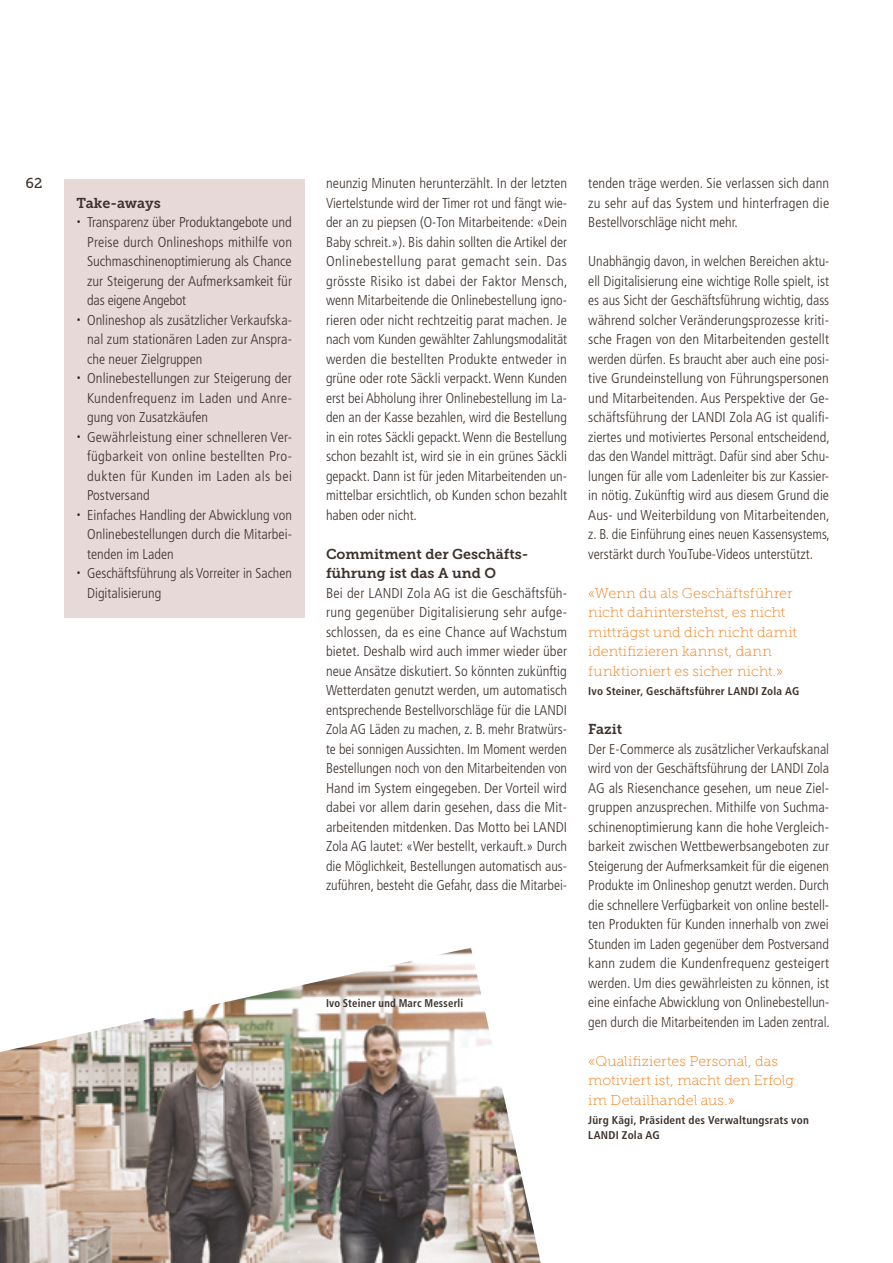
<style>
.page{position:relative;width:893px;height:1263px;background:#fff}
.page>*{position:absolute;margin:0;border:0;box-sizing:border-box;transform-origin:0 0}
.t1{font:300 condensed 14.25px/19.5px "Frutiger";color:#3c322d;text-align:justify}
.t2{font:14.25px/19.5px "Museo Slab 100";letter-spacing:.01em;color:#ef7d14}
.t3{font:14.25px/19.5px "Museo Slab 700";color:#3c322d}
.t4{font:14.25px "Museo Slab 500";color:#3c322d}
.t5{font:700 condensed 11.25px/14.7px "Frutiger";letter-spacing:.02em;color:#3c322d}
.t6{font:700 condensed 11.25px "Frutiger";letter-spacing:.02em;color:#3c322d;scale:.95 1}
</style>
<div class="page">
<div style="left:64px;top:179px;width:241px;height:438px;background:#e7d9d7"></div>
<img style="left:0;top:948px;width:541px;height:315px">
<p class="t4" style="left:26px;top:175px;width:18px">62</p>
<p class="t3" style="left:77px;top:193px;width:86px">Take-aways</p>
<p class="t1" style="left:87px;top:213px;width:206px;text-align:left">Transparenz über Produktangebote und<br>Preise durch Onlineshops mithilfe von<br>Suchmaschinenoptimierung als Chance zur Steigerung der Aufmerksamkeit für das eigene Angebot<br>Onlineshop als zusätzlicher Verkaufska&shy;nal zum stationären Laden zur Anspra&shy;che neuer Zielgruppen<br>Onlinebestellungen zur Steigerung der<br>Kundenfrequenz im Laden und Anre&shy;gung von Zusatzkäufen<br>Gewährleistung einer schnelleren Ver&shy;fügbarkeit von online bestellten Pro&shy;dukten für Kunden im Laden als bei<br>Postversand<br>Einfaches Handling der Abwicklung von<br>Onlinebestellungen durch die Mitarbei&shy;tenden im Laden<br>Geschäftsführung als Vorreiter in Sachen<br>Digitalisierung</p>
<p class="t1" style="left:326px;top:174px;width:243px">neunzig Minuten herunterzählt. In der letzten Viertelstunde wird der Timer rot und fängt wie&shy;der an zu piepsen (O-Ton Mitarbeitende: «Dein Baby schreit.»). Bis dahin sollten die Artikel der Onlinebestellung parat gemacht sein. Das grösste Risiko ist dabei der Faktor Mensch, wenn Mitarbeitende die Onlinebestellung igno&shy;rieren oder nicht rechtzeitig parat machen. Je nach vom Kunden gewählter Zahlungsmodalität werden die bestellten Produkte entweder in grüne oder rote Säckli verpackt. Wenn Kunden erst bei Abholung ihrer Onlinebestellung im La&shy;den an der Kasse bezahlen, wird die Bestellung in ein rotes Säckli gepackt. Wenn die Bestellung schon bezahlt ist, wird sie in ein grünes Säckli gepackt. Dann ist für jeden Mitarbeitenden un&shy;mittelbar ersichtlich, ob Kunden schon bezahlt haben oder nicht.</p>
<p class="t3" style="left:326px;top:544px;width:204px">Commitment der Geschäfts&shy;führung ist das A und O</p>
<p class="t1" style="left:326px;top:583px;width:243px">Bei der LANDI Zola AG ist die Geschäftsfüh&shy;rung gegenüber Digitalisierung sehr aufge&shy;schlossen, da es eine Chance auf Wachstum bietet. Deshalb wird auch immer wieder über neue Ansätze diskutiert. So könnten zukünftig Wetterdaten genutzt werden, um automatisch entsprechende Bestellvorschläge für die LANDI Zola AG Läden zu machen, z. B. mehr Bratwürs&shy;te bei sonnigen Aussichten. Im Moment werden Bestellungen noch von den Mitarbeitenden von Hand im System eingegeben. Der Vorteil wird dabei vor allem darin gesehen, dass die Mit&shy;arbeitenden mitdenken. Das Motto bei LANDI Zola AG lautet: «Wer bestellt, verkauft.» Durch die Möglichkeit, Bestellungen automatisch aus&shy;zuführen, besteht die Gefahr, dass die Mitarbei-</p>
<p class="t6" style="left:326px;top:997px;width:146px">Ivo Steiner und Marc Messerli</p>
<p class="t1" style="left:588px;top:174px;width:243px">tenden träge werden. Sie verlassen sich dann zu sehr auf das System und hinterfragen die Bestellvorschläge nicht mehr.</p>
<p class="t1" style="left:588px;top:252px;width:243px">Unabhängig davon, in welchen Bereichen aktu&shy;ell Digitalisierung eine wichtige Rolle spielt, ist es aus Sicht der Geschäftsführung wichtig, dass während solcher Veränderungsprozesse kriti&shy;sche Fragen von den Mitarbeitenden gestellt werden dürfen. Es braucht aber auch eine posi&shy;tive Grundeinstellung von Führungspersonen und Mitarbeitenden. Aus Perspektive der Ge&shy;schäftsführung der LANDI Zola AG ist qualifi&shy;ziertes und motiviertes Personal entscheidend, das den Wandel mitträgt. Dafür sind aber Schu&shy;lungen für alle vom Ladenleiter bis zur Kassier&shy;in nötig. Zukünftig wird aus diesem Grund die Aus- und Weiterbildung von Mitarbeitenden, z. B. die Einführung eines neuen Kassensystems, verstärkt durch YouTube-Videos unterstützt.</p>
<p class="t2" style="left:588px;top:583px;width:210px">«Wenn du als Geschäftsführer nicht dahinterstehst, es nicht mitträgst und dich nicht damit identifizieren kannst, dann funktioniert es sicher nicht. »</p>
<p class="t5" style="left:588px;top:684px;width:213px">Ivo Steiner, Geschäftsführer LANDI Zola AG</p>
<p class="t3" style="left:588px;top:720px;width:35px">Fazit</p>
<p class="t1" style="left:588px;top:739px;width:243px">Der E-Commerce als zusätzlicher Verkaufskanal wird von der Geschäftsführung der LANDI Zola AG als Riesenchance gesehen, um neue Ziel&shy;gruppen anzusprechen. Mithilfe von Suchma&shy;schinenoptimierung kann die hohe Vergleich&shy;barkeit zwischen Wettbewerbsangeboten zur Steigerung der Aufmerksamkeit für die eigenen Produkte im Onlineshop genutzt werden. Durch die schnellere Verfügbarkeit von online bestell&shy;ten Produkten für Kunden innerhalb von zwei Stunden im Laden gegenüber dem Postversand kann zudem die Kundenfrequenz gesteigert werden. Um dies gewährleisten zu können, ist eine einfache Abwicklung von Onlinebestellun&shy;gen durch die Mitarbeitenden im Laden zentral.</p>
<p class="t2" style="left:588px;top:1051px;width:207px">«Qualifiziertes Personal, das motiviert ist, macht den Erfolg im Detailhandel aus.»</p>
<p class="t5" style="left:588px;top:1113px;width:222px">Jürg Kägi, Präsident des Verwaltungsrats von<br>LANDI Zola AG</p>
</div>
